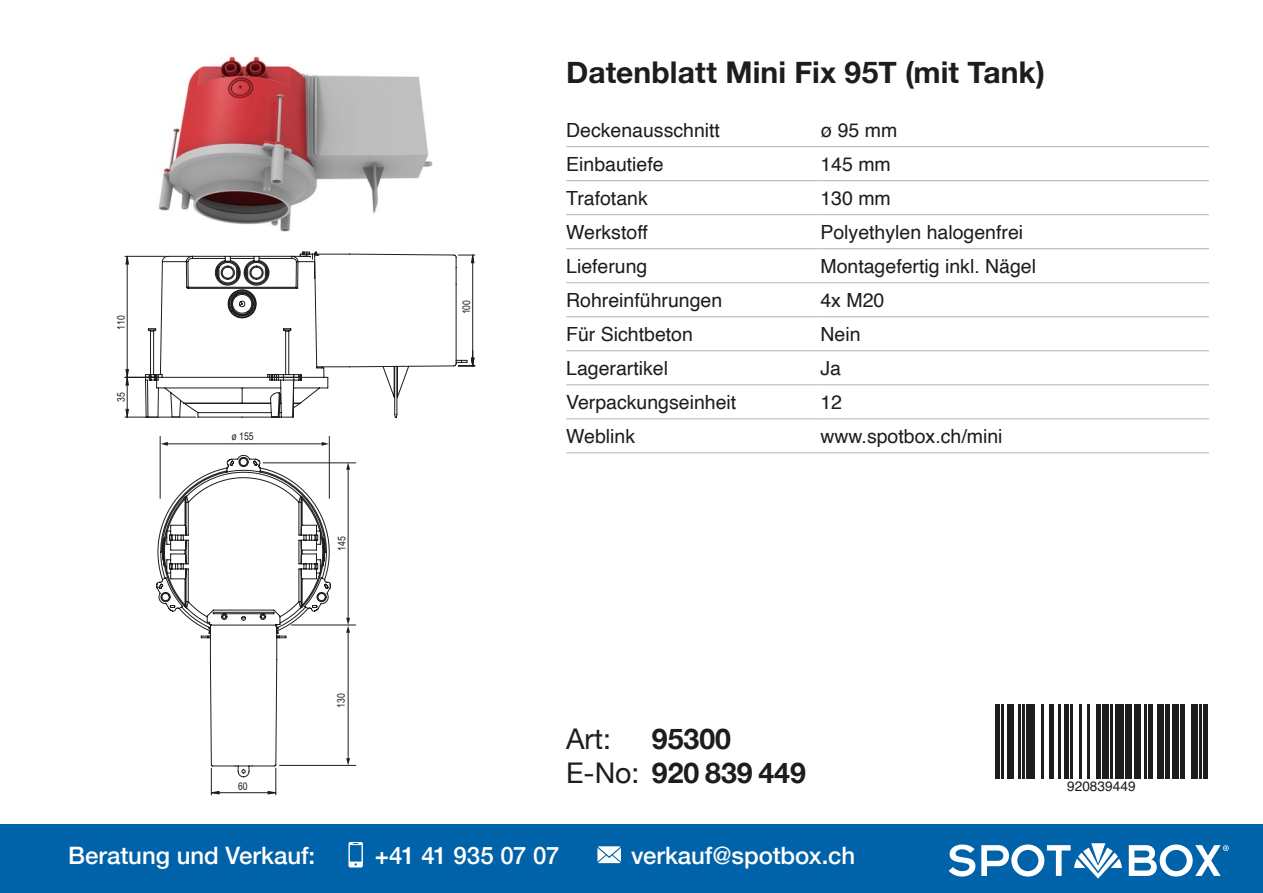
<style>
.page{position:relative;width:1263px;height:893px;background:#fff}
.page>*{position:absolute;margin:0;border:0;box-sizing:border-box;transform-origin:0 0}
.t1{font:700 30px "Helvetica Neue";letter-spacing:.005em;color:#1d1d1b}
.t2{font:28.5px/34.2px "Helvetica Neue";color:#1d1d1b}
.t3{font:700 28.5px "Helvetica Neue";color:#1d1d1b}
.t4{font:500 24px "Helvetica Neue";color:#fff}
.t5{font:500 24px "Helvetica Neue";letter-spacing:-.02em;color:#fff}
.t6{font:19.5px "Helvetica";color:#1d1d1b}
.t7{font:13.65px "Helvetica";color:#1d1d1b}
.t8{font:10.65px "Arial Narrow";color:#1d1d1b}
.s1{font-weight:700}
</style>
<div class="page">
<hr style="left:566px;top:146px;width:254px;height:1px;background:#b2b2b2">
<hr style="left:820px;top:146px;width:389px;height:1px;background:#b2b2b2">
<hr style="left:566px;top:180px;width:254px;height:1px;background:#b2b2b2">
<hr style="left:820px;top:180px;width:389px;height:1px;background:#b2b2b2">
<hr style="left:566px;top:214px;width:254px;height:1px;background:#b2b2b2">
<hr style="left:820px;top:214px;width:389px;height:1px;background:#b2b2b2">
<hr style="left:566px;top:248px;width:254px;height:1px;background:#b2b2b2">
<hr style="left:820px;top:248px;width:389px;height:1px;background:#b2b2b2">
<hr style="left:566px;top:282px;width:254px;height:1px;background:#b2b2b2">
<hr style="left:820px;top:282px;width:389px;height:1px;background:#b2b2b2">
<hr style="left:566px;top:316px;width:254px;height:1px;background:#b2b2b2">
<hr style="left:820px;top:316px;width:389px;height:1px;background:#b2b2b2">
<hr style="left:566px;top:350px;width:254px;height:1px;background:#b2b2b2">
<hr style="left:820px;top:350px;width:389px;height:1px;background:#b2b2b2">
<hr style="left:566px;top:384px;width:254px;height:1px;background:#b2b2b2">
<hr style="left:820px;top:384px;width:389px;height:1px;background:#b2b2b2">
<hr style="left:566px;top:418px;width:254px;height:1px;background:#b2b2b2">
<hr style="left:820px;top:418px;width:389px;height:1px;background:#b2b2b2">
<hr style="left:566px;top:452px;width:254px;height:1px;background:#b2b2b2">
<hr style="left:820px;top:452px;width:389px;height:1px;background:#b2b2b2">
<hr style="left:125px;top:417px;width:71px;height:1px;background:#1d1d1b">
<hr style="left:125px;top:256px;width:41px;height:1px;background:#1d1d1b">
<hr style="left:125px;top:377px;width:31px;height:1px;background:#1d1d1b">
<svg style="left:211px;top:778px;width:66px;height:17px"></svg>
<svg style="left:468px;top:255px;width:7px;height:112px"></svg>
<svg style="left:126px;top:257px;width:2px;height:160px"></svg>
<svg style="left:145px;top:252px;width:323px;height:526px"></svg>
<hr style="left:279px;top:765px;width:77px;height:1px;background:#1d1d1b">
<hr style="left:291px;top:625px;width:65px;height:1px;background:#1d1d1b">
<hr style="left:263px;top:463px;width:93px;height:1px;background:#1d1d1b">
<hr style="left:348px;top:468px;width:1px;height:151px;background:#1d1d1b">
<svg style="left:346px;top:462px;width:4px;height:8px"></svg>
<hr style="left:348px;top:631px;width:1px;height:128px;background:#1d1d1b">
<svg style="left:346px;top:618px;width:4px;height:15px"></svg>
<svg style="left:346px;top:758px;width:4px;height:7px"></svg>
<hr style="left:167px;top:444px;width:156px;height:1px;background:#1d1d1b">
<svg style="left:322px;top:442px;width:7px;height:4px"></svg>
<svg style="left:161px;top:442px;width:7px;height:4px"></svg>
<hr style="left:160px;top:436px;width:1px;height:62px;background:#1d1d1b">
<hr style="left:329px;top:436px;width:1px;height:62px;background:#1d1d1b">
<img style="left:158px;top:56px;width:275px;height:176px">
<div style="left:0;top:825px;width:1263px;height:68px;background:#0062a8"></div>
<svg style="left:348px;top:842px;width:15px;height:25px"></svg>
<svg style="left:597px;top:846px;width:24px;height:17px"></svg>
<svg style="left:949px;top:844px;width:26px;height:32px"></svg>
<svg style="left:981px;top:843px;width:141px;height:36px"></svg>
<svg style="left:1129px;top:844px;width:100px;height:32px"></svg>
<svg style="left:999px;top:704px;width:203px;height:75px"></svg>
<hr style="left:995px;top:704px;width:4px;height:75px;background:#1d1d1b">
<hr style="left:1001px;top:704px;width:2px;height:75px;background:#1d1d1b">
<div style="left:1008px;top:704px;width:6px;height:75px;background:#1d1d1b"></div>
<hr style="left:1018px;top:704px;width:2px;height:75px;background:#1d1d1b">
<hr style="left:1022px;top:704px;width:2px;height:75px;background:#1d1d1b">
<div style="left:1027px;top:704px;width:8px;height:75px;background:#1d1d1b"></div>
<hr style="left:1041px;top:704px;width:2px;height:75px;background:#1d1d1b">
<hr style="left:1050px;top:704px;width:4px;height:75px;background:#1d1d1b">
<hr style="left:1058px;top:704px;width:2px;height:75px;background:#1d1d1b">
<div style="left:1064px;top:704px;width:5px;height:75px;background:#1d1d1b"></div>
<hr style="left:1071px;top:704px;width:2px;height:75px;background:#1d1d1b">
<hr style="left:1079px;top:704px;width:2px;height:75px;background:#1d1d1b">
<hr style="left:1088px;top:704px;width:2px;height:75px;background:#1d1d1b">
<hr style="left:1096px;top:704px;width:4px;height:75px;background:#1d1d1b">
<div style="left:1102px;top:704px;width:7px;height:75px;background:#1d1d1b"></div>
<hr style="left:1111px;top:704px;width:2px;height:75px;background:#1d1d1b">
<div style="left:1115px;top:704px;width:8px;height:75px;background:#1d1d1b"></div>
<div style="left:1125px;top:704px;width:7px;height:75px;background:#1d1d1b"></div>
<div style="left:1134px;top:704px;width:6px;height:75px;background:#1d1d1b"></div>
<hr style="left:1144px;top:704px;width:3px;height:75px;background:#1d1d1b">
<hr style="left:1149px;top:704px;width:4px;height:75px;background:#1d1d1b">
<div style="left:1157px;top:704px;width:6px;height:75px;background:#1d1d1b"></div>
<div style="left:1165px;top:704px;width:5px;height:75px;background:#1d1d1b"></div>
<div style="left:1172px;top:704px;width:6px;height:75px;background:#1d1d1b"></div>
<hr style="left:1180px;top:704px;width:4px;height:75px;background:#1d1d1b">
<div style="left:1191px;top:704px;width:6px;height:75px;background:#1d1d1b"></div>
<hr style="left:1199px;top:704px;width:2px;height:75px;background:#1d1d1b">
<div style="left:1203px;top:704px;width:5px;height:75px;background:#1d1d1b"></div>
<p class="t8" style="left:113px;top:330px;width:16px;rotate:-90deg">110</p>
<p class="t8" style="left:113px;top:402px;width:11px;rotate:-90deg">35</p>
<p class="t8" style="left:231px;top:429px;width:24px">ø 155</p>
<p class="t8" style="left:334px;top:551px;width:16px;rotate:-90deg">145</p>
<p class="t8" style="left:459px;top:314px;width:16px;rotate:-90deg">100</p>
<h1 class="t1" style="left:566px;top:49px;width:480px">Datenblatt Mini Fix 95T (mit Tank)</h1>
<p class="t6" style="left:566px;top:115px;width:155px">Deckenausschnitt</p>
<p class="t6" style="left:820px;top:115px;width:78px">ø 95 mm</p>
<p class="t6" style="left:566px;top:149px;width:99px">Einbautiefe</p>
<p class="t6" style="left:820px;top:149px;width:72px">145 mm</p>
<p class="t6" style="left:566px;top:183px;width:83px">Trafotank</p>
<p class="t6" style="left:820px;top:183px;width:72px">130 mm</p>
<p class="t6" style="left:566px;top:217px;width:83px">Werkstoff</p>
<p class="t6" style="left:820px;top:217px;width:204px">Polyethylen halogenfrei</p>
<p class="t6" style="left:566px;top:251px;width:83px">Lieferung</p>
<p class="t6" style="left:820px;top:251px;width:217px">Montagefertig inkl. Nägel</p>
<p class="t6" style="left:566px;top:285px;width:158px">Rohreinführungen</p>
<p class="t6" style="left:820px;top:285px;width:65px">4x M20</p>
<p class="t6" style="left:566px;top:319px;width:128px">Für Sichtbeton</p>
<p class="t6" style="left:820px;top:319px;width:42px">Nein</p>
<p class="t6" style="left:566px;top:353px;width:103px">Lagerartikel</p>
<p class="t6" style="left:820px;top:353px;width:22px">Ja</p>
<p class="t6" style="left:566px;top:387px;width:172px">Verpackungseinheit</p>
<p class="t6" style="left:820px;top:387px;width:23px">12</p>
<p class="t6" style="left:566px;top:421px;width:70px">Weblink</p>
<p class="t6" style="left:820px;top:421px;width:184px">www.spotbox.ch/mini</p>
<p class="t8" style="left:238px;top:779px;width:11px">60</p>
<p class="t8" style="left:333px;top:708px;width:16px;rotate:-90deg">130</p>
<h2 class="t2" style="left:566px;top:724px;width:241px">Art:<br>E-No: <span class="s1">920 839 449</span></h2>
<h2 class="t3" style="left:652px;top:717px;width:81px">95300</h2>
<p class="t4" style="left:68px;top:836px;width:249px">Beratung und Verkauf:</p>
<p class="t5" style="left:375px;top:836px;width:186px">+41 41 935 07 07</p>
<p class="t4" style="left:631px;top:836px;width:226px">verkauf@spotbox.ch</p>
<p class="t7" style="left:1067px;top:776px;width:70px">920839449</p>
</div>
